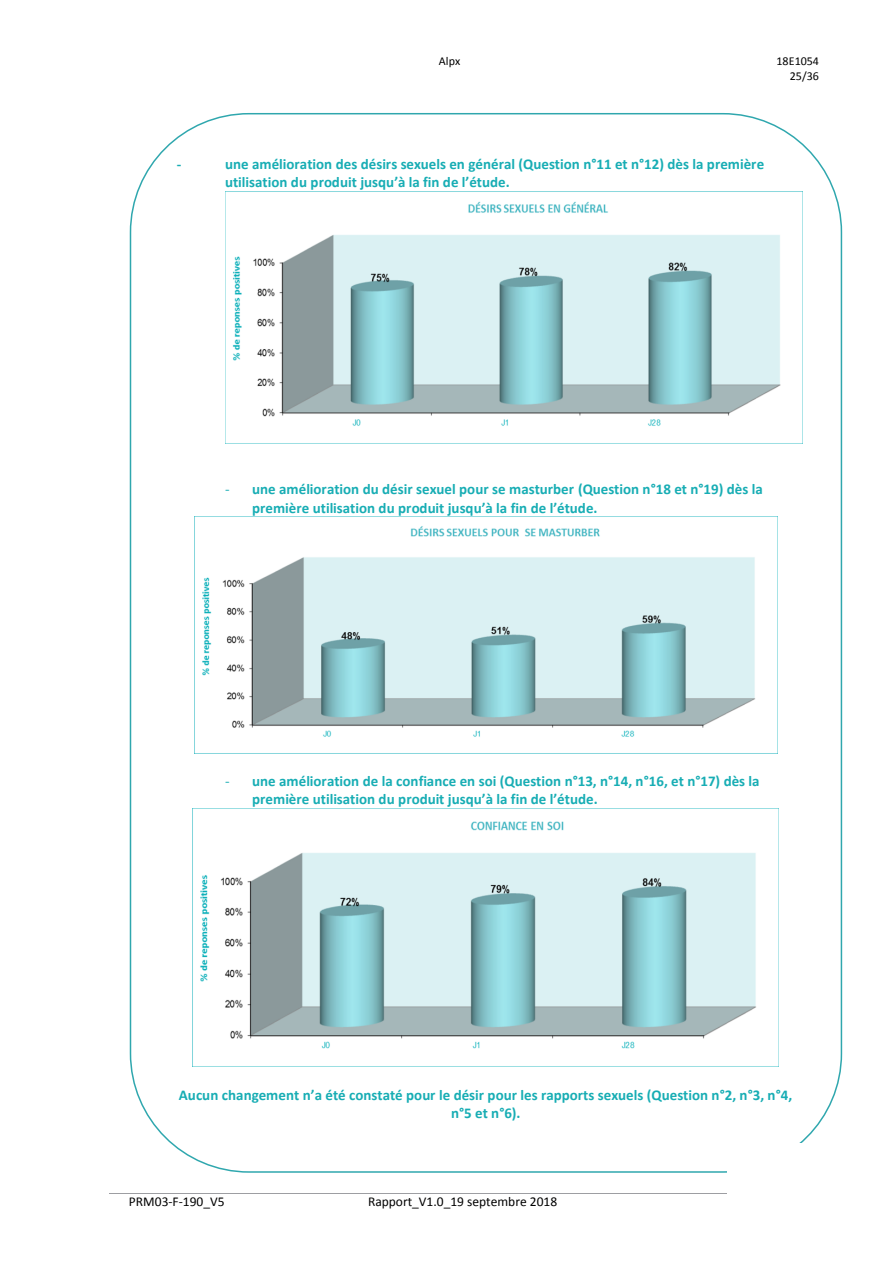
<style>
.page{position:relative;width:893px;height:1264px;background:#fff}
.page>*{position:absolute;margin:0;border:0;box-sizing:border-box;transform-origin:0 0}
.t1{font:700 15px/18.3px "Calibri";color:#17adb4}
.t2{font:13.5px "Calibri";color:#000}
.t3{font:12px/14.5px "Calibri";color:#000;text-align:right}
.s1{font-weight:400}
</style>
<div class="page">
<hr style="left:109px;top:1192px;width:136px;height:1px;background:#9d9ea2">
<hr style="left:245px;top:1192px;width:436px;height:1px;background:#9d9ea2">
<hr style="left:681px;top:1192px;width:138px;height:1px;background:#9d9ea2">
<img style="left:225px;top:191px;width:578px;height:252px">
<img style="left:194px;top:516px;width:584px;height:237px">
<img style="left:193px;top:808px;width:586px;height:258px">
<div style="left:727px;top:1142px;width:123px;height:82px;background:#fff"></div>
<p class="t3" style="left:777px;top:54px;width:44px">18E1054<br>25/36</p>
<p class="t1" style="left:177px;top:155px;width:6px">-</p>
<p class="t1" style="left:225px;top:155px;width:541px">une amélioration des désirs sexuels en général (Question n°11 et n°12) dès la première utilisation du produit jusqu’à la fin de l’étude.</p>
<p class="t1" style="left:252px;top:480px;width:512px;text-indent:-27px"><span class="s1">-</span> une amélioration du désir sexuel pour se masturber (Question n°18 et n°19) dès la première utilisation du produit jusqu’à la fin de l’étude.</p>
<p class="t1" style="left:252px;top:771px;width:509px;text-indent:-27px"><span class="s1">-</span> une amélioration de la confiance en soi (Question n°13, n°14, n°16, et n°17) dès la première utilisation du produit jusqu’à la fin de l’étude.</p>
<p class="t1" style="left:179px;top:1085px;width:615px;text-align:center">Aucun changement n’a été constaté pour le désir pour les rapports sexuels (Question n°2, n°3, n°4, n°5 et n°6).</p>
<p class="t2" style="left:129px;top:1192px;width:97px">PRM03-F-190_V5</p>
<p class="t2" style="left:368px;top:1192px;width:191px">Rapport_V1.0_19 septembre 2018</p>
</div>
